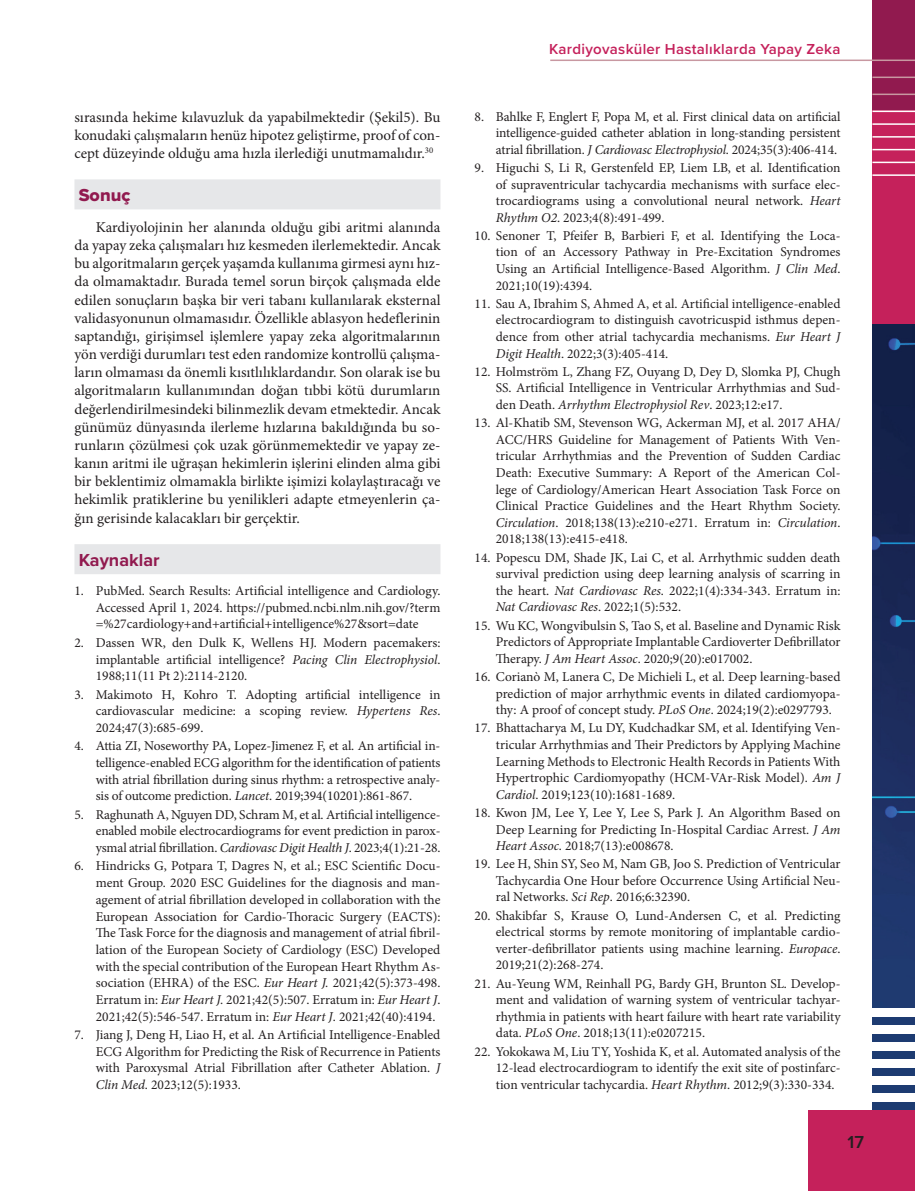
<style>
.page{position:relative;width:915px;height:1191px;background:#fff}
.page>*{position:absolute;margin:0;border:0;box-sizing:border-box;transform-origin:0 0}
.t1{font:700 18px "Proxima Nova";color:#911a4f}
.t2{font:18px "Proxima Nova Extrabld";color:#911a4f}
.t3{font:600 18px "Proxima Nova";color:#231f20}
.t4{font:15px/18.1px "Minion Pro";color:#231f20;text-align:justify}
.t5{font:600 15px "Proxima Nova";letter-spacing:.02em;color:#c5215b}
.t6{font:13.5px/16.5px "Minion Pro";color:#231f20;text-align:justify}
.s1{font-style:italic}
</style>
<div class="page">
<div style="left:872px;top:0;width:42px;height:123px;background:#911a4f"></div>
<div style="left:872px;top:111px;width:42px;height:213px;background:#c5215b"></div>
<img style="left:872px;top:324px;width:42px;height:785px">
<div style="left:872px;top:1093px;width:42px;height:8px;background:#fff"></div>
<div style="left:872px;top:1008px;width:42px;height:8px;background:#fff"></div>
<div style="left:872px;top:1025px;width:42px;height:8px;background:#fff"></div>
<div style="left:872px;top:1042px;width:42px;height:8px;background:#fff"></div>
<div style="left:872px;top:1059px;width:42px;height:8px;background:#fff"></div>
<div style="left:872px;top:1076px;width:42px;height:8px;background:#fff"></div>
<hr style="left:872px;top:77px;width:42px;height:1px;background:#c898a1">
<hr style="left:872px;top:94px;width:42px;height:1px;background:#c898a1">
<hr style="left:872px;top:111px;width:42px;height:1px;background:#fff">
<hr style="left:872px;top:123px;width:42px;height:2px;background:#fff">
<hr style="left:872px;top:136px;width:42px;height:2px;background:#fff">
<hr style="left:872px;top:149px;width:42px;height:1px;background:#fff">
<hr style="left:872px;top:162px;width:42px;height:1px;background:#fff">
<hr style="left:872px;top:174px;width:42px;height:2px;background:#fff">
<hr style="left:550px;top:60px;width:364px;height:1px;background:#c898a1">
<div style="left:808px;top:1109px;width:106px;height:82px;background:#c5215b"></div>
<div style="left:74px;top:179px;width:366px;height:30px;background:#e6e7e9"></div>
<div style="left:74px;top:544px;width:366px;height:30px;background:#e6e7e9"></div>
<p class="t4" style="left:74px;top:108px;width:367px">sırasında hekime kılavuzluk da yapabilmektedir (Şekil5). Bu konudaki çalışmaların henüz hipotez geliştirme, proof of con&shy;cept düzeyinde olduğu ama hızla ilerlediği unutmamalıdır.<sup>30</sup></p>
<h1 class="t2" style="left:79px;top:181px;width:53px">Sonuç</h1>
<p class="t4" style="left:74px;top:218px;width:367px;text-indent:21px">Kardiyolojinin her alanında olduğu gibi aritmi alanında da yapay zeka çalışmaları hız kesmeden ilerlemektedir. Ancak bu algoritmaların gerçek yaşamda kullanıma girmesi aynı hız&shy;da olmamaktadır. Burada temel sorun birçok çalışmada elde edilen sonuçların başka bir veri tabanı kullanılarak eksternal validasyonunun olmamasıdır. Özellikle ablasyon hedeflerinin saptandığı, girişimsel işlemlere yapay zeka algoritmalarının yön verdiği durumları test eden randomize kontrollü çalışma&shy;ların olmaması da önemli kısıtlılıklardandır. Son olarak ise bu algoritmaların kullanımından doğan tıbbi kötü durumların değerlendirilmesindeki bilinmezlik devam etmektedir. Ancak günümüz dünyasında ilerleme hızlarına bakıldığında bu so&shy;runların çözülmesi çok uzak görünmemektedir ve yapay ze&shy;kanın aritmi ile uğraşan hekimlerin işlerini elinden alma gibi bir beklentimiz olmamakla birlikte işimizi kolaylaştıracağı ve hekimlik pratiklerine bu yenilikleri adapte etmeyenlerin ça&shy;ğın gerisinde kalacakları bir gerçektir.</p>
<h1 class="t1" style="left:79px;top:546px;width:82px">Kaynaklar</h1>
<p class="t6" style="left:96px;top:582px;width:346px;text-indent:-21px">1. PubMed. Search Results: Artificial intelligence and Cardiology.<br>Accessed April 1, 2024. https://pubmed.ncbi.nlm.nih.gov/?term =%27cardiology+and+artificial+intelligence%27&amp;sort=date</p>
<p class="t6" style="left:96px;top:634px;width:346px;text-indent:-21px">2. Dassen WR, den Dulk K, Wellens HJ. Modern pacemakers: implantable artificial intelligence? <span class="s1">Pacing Clin Electrophysiol</span>.<br>1988;11(11 Pt 2):2114-2120.</p>
<p class="t6" style="left:96px;top:686px;width:346px;text-indent:-21px">3. Makimoto H, Kohro T. Adopting artificial intelligence in cardiovascular medicine: a scoping review. <span class="s1">Hypertens Res</span>.<br>2024;47(3):685-699.</p>
<p class="t6" style="left:96px;top:737px;width:346px;text-indent:-21px">4. Attia ZI, Noseworthy PA, Lopez-Jimenez F, et al. An artificial in&shy;telligence-enabled ECG algorithm for the identification of patients with atrial fibrillation during sinus rhythm: a retrospective analy&shy;sis of outcome prediction. <span class="s1">Lancet</span>. 2019;394(10201):861-867.</p>
<p class="t6" style="left:96px;top:806px;width:346px;text-indent:-21px">5. Raghunath A, Nguyen DD, Schram M, et al. Artificial intelligence&shy;enabled mobile electrocardiograms for event prediction in parox&shy;ysmal atrial fibrillation. <span class="s1">Cardiovasc Digit Health J</span>. 2023;4(1):21-28.</p>
<p class="t6" style="left:96px;top:858px;width:346px;text-indent:-21px">6. Hindricks G, Potpara T, Dagres N, et al.; ESC Scientific Docu&shy;ment Group. 2020 ESC Guidelines for the diagnosis and man&shy;agement of atrial fibrillation developed in collaboration with the European Association for Cardio-Thoracic Surgery (EACTS):<br>The Task Force for the diagnosis and management of atrial fibril&shy;lation of the European Society of Cardiology (ESC) Developed with the special contribution of the European Heart Rhythm As&shy;sociation (EHRA) of the ESC. <span class="s1">Eur Heart J.</span> 2021;42(5):373-498.<br>Erratum in: <span class="s1">Eur Heart J.</span> 2021;42(5):507. Erratum in: <span class="s1">Eur Heart J</span>.<br>2021;42(5):546-547. Erratum in: <span class="s1">Eur Heart J</span>. 2021;42(40):4194.</p>
<p class="t6" style="left:96px;top:1026px;width:346px;text-indent:-21px">7. Jiang J, Deng H, Liao H, et al. An Artificial Intelligence-Enabled ECG Algorithm for Predicting the Risk of Recurrence in Patients with Paroxysmal Atrial Fibrillation after Catheter Ablation. <span class="s1">J Clin Med</span>. 2023;12(5):1933.</p>
<p class="t5" style="left:549px;top:38px;width:293px">Kardiyovasküler Hastalıklarda Yapay Zeka</p>
<p class="t6" style="left:495px;top:108px;width:346px;text-indent:-21px">8. Bahlke F, Englert F, Popa M, et al. First clinical data on artificial intelligence-guided catheter ablation in long-standing persistent atrial fibrillation. <span class="s1">J Cardiovasc Electrophysiol</span>. 2024;35(3):406-414.</p>
<p class="t6" style="left:495px;top:159px;width:346px;text-indent:-21px">9. Higuchi S, Li R, Gerstenfeld EP, Liem LB, et al. Identification of supraventricular tachycardia mechanisms with surface elec&shy;trocardiograms using a convolutional neural network. <span class="s1">Heart Rhythm O2</span>. 2023;4(8):491-499.</p>
<p class="t6" style="left:495px;top:227px;width:346px;text-indent:-21px">10. Senoner T, Pfeifer B, Barbieri F, et al. Identifying the Loca&shy;tion of an Accessory Pathway in Pre-Excitation Syndromes Using an Artificial Intelligence-Based Algorithm. <span class="s1">J Clin Med</span>.<br>2021;10(19):4394.</p>
<p class="t6" style="left:495px;top:295px;width:346px;text-indent:-21px">11. Sau A, Ibrahim S, Ahmed A, et al. Artificial intelligence-enabled electrocardiogram to distinguish cavotricuspid isthmus depen&shy;dence from other atrial tachycardia mechanisms. <span class="s1">Eur Heart J Digit Health</span>. 2022;3(3):405-414.</p>
<p class="t6" style="left:495px;top:363px;width:346px;text-indent:-21px">12. Holmström L, Zhang FZ, Ouyang D, Dey D, Slomka PJ, Chugh SS. Artificial Intelligence in Ventricular Arrhythmias and Sud&shy;den Death. <span class="s1">Arrhythm Electrophysiol Rev</span>. 2023;12:e17.</p>
<p class="t6" style="left:495px;top:415px;width:346px;text-indent:-21px">13. Al-Khatib SM, Stevenson WG, Ackerman MJ, et al. 2017 AHA/ ACC/HRS Guideline for Management of Patients With Ven&shy;tricular Arrhythmias and the Prevention of Sudden Cardiac Death: Executive Summary: A Report of the American Col&shy;lege of Cardiology/American Heart Association Task Force on Clinical Practice Guidelines and the Heart Rhythm Society.<br><span class="s1">Circulation</span>. 2018;138(13):e210-e271. Erratum in: <span class="s1">Circulation</span>.<br>2018;138(13):e415-e418.</p>
<p class="t6" style="left:495px;top:549px;width:346px;text-indent:-21px">14. Popescu DM, Shade JK, Lai C, et al. Arrhythmic sudden death survival prediction using deep learning analysis of scarring in the heart. <span class="s1">Nat Cardiovasc Res</span>. 2022;1(4):334-343. Erratum in:<br><span class="s1">Nat Cardiovasc Res</span>. 2022;1(5):532.</p>
<p class="t6" style="left:495px;top:617px;width:346px;text-indent:-21px">15. Wu KC, Wongvibulsin S, Tao S, et al. Baseline and Dynamic Risk Predictors of Appropriate Implantable Cardioverter Defibrillator Therapy. <span class="s1">J Am Heart Assoc</span>. 2020;9(20):e017002.</p>
<p class="t6" style="left:495px;top:668px;width:346px;text-indent:-21px">16. Corianò M, Lanera C, De Michieli L, et al. Deep learning-based prediction of major arrhythmic events in dilated cardiomyopa&shy;thy: A proof of concept study. <span class="s1">PLoS One</span>. 2024;19(2):e0297793.</p>
<p class="t6" style="left:495px;top:720px;width:346px;text-indent:-21px">17. Bhattacharya M, Lu DY, Kudchadkar SM, et al. Identifying Ven&shy;tricular Arrhythmias and Their Predictors by Applying Machine Learning Methods to Electronic Health Records in Patients With Hypertrophic Cardiomyopathy (HCM-VAr-Risk Model). <span class="s1">Am J Cardiol</span>. 2019;123(10):1681-1689.</p>
<p class="t6" style="left:495px;top:804px;width:346px;text-indent:-21px">18. Kwon JM, Lee Y, Lee Y, Lee S, Park J. An Algorithm Based on Deep Learning for Predicting In-Hospital Cardiac Arrest. <span class="s1">J Am Heart Assoc</span>. 2018;7(13):e008678.</p>
<p class="t6" style="left:495px;top:856px;width:346px;text-indent:-21px">19. Lee H, Shin SY, Seo M, Nam GB, Joo S. Prediction of Ventricular Tachycardia One Hour before Occurrence Using Artificial Neu&shy;ral Networks. <span class="s1">Sci Rep</span>. 2016;6:32390.</p>
<p class="t6" style="left:495px;top:907px;width:346px;text-indent:-21px">20. Shakibfar S, Krause O, Lund-Andersen C, et al. Predicting electrical storms by remote monitoring of implantable cardio&shy;verter-defibrillator patients using machine learning. <span class="s1">Europace</span>.<br>2019;21(2):268-274.</p>
<p class="t6" style="left:495px;top:975px;width:346px;text-indent:-21px">21. Au-Yeung WM, Reinhall PG, Bardy GH, Brunton SL. Develop&shy;ment and validation of warning system of ventricular tachyar&shy;rhythmia in patients with heart failure with heart rate variability data. <span class="s1">PLoS One</span>. 2018;13(11):e0207215.</p>
<p class="t6" style="left:495px;top:1043px;width:346px;text-indent:-21px">22. Yokokawa M, Liu TY, Yoshida K, et al. Automated analysis of the 12-lead electrocardiogram to identify the exit site of postinfarc&shy;tion ventricular tachycardia. <span class="s1">Heart Rhythm</span>. 2012;9(3):330-334.</p>
<h1 class="t3" style="left:847px;top:1128px;width:18px">17</h1>
</div>
